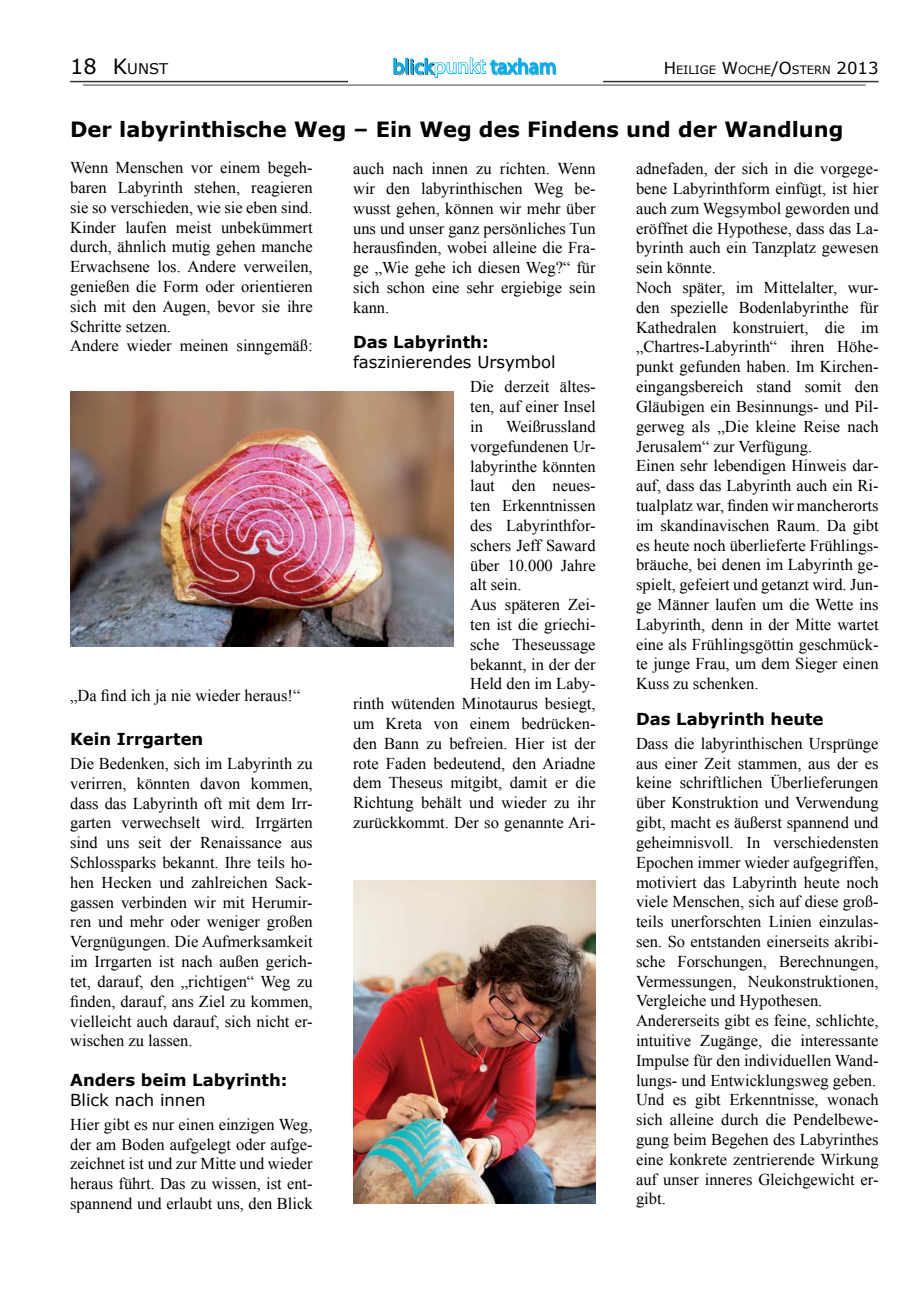
<style>
.page{position:relative;width:919px;height:1289px;background:#fff}
.page>*{position:absolute;margin:0;border:0;box-sizing:border-box;transform-origin:0 0}
.t1{font:700 21px "Verdana";color:#000}
.t2{font:21px "Myriad Pro";color:#a7a9ac}
.t3{font:21px "Verdana";color:#000}
.t4{font:16.5px/19.8px "Times New Roman";color:#000;text-align:justify}
.t5{font:700 16.5px "Verdana";color:#000}
.t6{font:16.5px "Verdana";color:#000}
.t7{font:14.7px "Verdana";color:#000}
.t8{font:11.55px "Verdana";color:#000}
.s1{color:#00aeef}
.s2{color:#fff}
.s3{font-size:16.5px}
.s4{font-size:21px}
</style>
<div class="page">
<hr style="left:70px;top:81px;width:808px;height:1px;background:#000">
<hr style="left:83px;top:84px;width:782px;height:2px;background:#000">
<div style="left:348px;top:59px;width:254px;height:24px;background:#fff"></div>
<svg style="left:393px;top:57px;width:163px;height:29px"></svg>
<img style="left:70px;top:391px;width:383px;height:255px">
<img style="left:353px;top:880px;width:242px;height:323px">
<p class="t3" style="left:70px;top:53px;width:28px">18</p>
<p class="t2" style="left:392px;top:54px;width:166px"><span class="s1">blick</span><span class="s2">punkt</span> taxham</p>
<p class="t8" style="left:663px;top:63px;width:216px"><span class="s3">H</span>EILIGE <span class="s3">W</span>OCH E<span class="s3">/O</span>STERN <span class="s3">2013</span></p>
<p class="t7" style="left:113px;top:59px;width:57px"><span class="s4">K</span>UNST</p>
<p class="t1" style="left:70px;top:116px;width:774px">Der labyrinthische Weg – Ein Weg des Findens und der Wandlung</p>
<p class="t4" style="left:70px;top:157px;width:244px;text-align:left">Wenn Menschen vor einem begeh&shy;baren Labyrinth stehen, reagieren sie so verschieden, wie sie eben sind.<br>Kinder laufen meist unbekümmert durch, ähnlich mutig gehen manche<br>Erwachsene los. Andere verweilen, genießen die Form oder orientieren sich mit den Augen, bevor sie ihre<br>Schritte setzen.<br>Andere wieder meinen sinngemäß:</p>
<p class="t4" style="left:70px;top:685px;width:232px">„Da find ich ja nie wieder heraus!“</p>
<p class="t5" style="left:70px;top:728px;width:135px">Kein Irrgarten</p>
<p class="t4" style="left:70px;top:753px;width:244px">Die Bedenken, sich im Labyrinth zu verirren, könnten davon kommen, dass das Labyrinth oft mit dem Irr&shy;garten verwechselt wird. Irrgärten sind uns seit der Renaissance aus Schlossparks bekannt. Ihre teils ho&shy;hen Hecken und zahlreichen Sack&shy;gassen verbinden wir mit Herumir&shy;ren und mehr oder weniger großen Vergnügungen. Die Aufmerksamkeit im Irrgarten ist nach außen gerich&shy;tet, darauf, den „richtigen“ Weg zu finden, darauf, ans Ziel zu kommen, vielleicht auch darauf, sich nicht er&shy;wischen zu lassen.</p>
<p class="t5" style="left:70px;top:1069px;width:219px">Anders beim Labyrinth:</p>
<p class="t6" style="left:70px;top:1089px;width:137px">Blick nach innen</p>
<p class="t4" style="left:70px;top:1114px;width:244px">Hier gibt es nur einen einzigen Weg, der am Boden aufgelegt oder aufge&shy;zeichnet ist und zur Mitte und wieder heraus führt. Das zu wissen, ist ent&shy;spannend und erlaubt uns, den Blick</p>
<p class="t4" style="left:353px;top:158px;width:244px">auch nach innen zu richten. Wenn wir den labyrinthischen Weg be&shy;wusst gehen, können wir mehr über uns und unser ganz persönliches Tun herausfinden, wobei alleine die Fra&shy;ge „Wie gehe ich diesen Weg?“ für sich schon eine sehr ergiebige sein kann.</p>
<p class="t5" style="left:353px;top:331px;width:137px">Das Labyrinth:</p>
<p class="t6" style="left:353px;top:352px;width:204px">faszinierendes Ursymbol</p>
<p class="t4" style="left:470px;top:376px;width:127px">Die derzeit ältes&shy;ten, auf einer Insel in</p>
<p class="t4" style="left:506px;top:416px;width:91px">Weißrussland</p>
<p class="t4" style="left:470px;top:436px;width:127px">vorgefundenen Ur-</p>
<p class="t4" style="left:470px;top:456px;width:127px">labyrinthe könnten</p>
<p class="t4" style="left:470px;top:475px;width:127px">laut den neues-</p>
<p class="t4" style="left:470px;top:495px;width:127px">ten Erkenntnissen</p>
<p class="t4" style="left:470px;top:515px;width:127px">des Labyrinthfor-</p>
<p class="t4" style="left:470px;top:535px;width:127px">schers Jeff Saward</p>
<p class="t4" style="left:470px;top:555px;width:127px">über 10.000 Jahre</p>
<p class="t4" style="left:470px;top:574px;width:53px">alt sein.</p>
<p class="t4" style="left:470px;top:594px;width:127px">Aus späteren Zei-</p>
<p class="t4" style="left:470px;top:614px;width:127px">ten ist die griechi-</p>
<p class="t4" style="left:470px;top:634px;width:127px">sche Theseussage</p>
<p class="t4" style="left:470px;top:654px;width:127px">bekannt, in der der</p>
<p class="t4" style="left:470px;top:673px;width:127px">Held den im Laby-</p>
<p class="t4" style="left:353px;top:693px;width:244px">rinth wütenden Minotaurus besiegt,</p>
<p class="t4" style="left:353px;top:713px;width:244px">um Kreta von einem bedrücken-</p>
<p class="t4" style="left:353px;top:733px;width:244px">den Bann zu befreien. Hier ist der</p>
<p class="t4" style="left:353px;top:753px;width:244px">rote Faden bedeutend, den Ariadne</p>
<p class="t4" style="left:353px;top:772px;width:244px">dem Theseus mitgibt, damit er die</p>
<p class="t4" style="left:353px;top:792px;width:244px">Richtung behält und wieder zu ihr</p>
<p class="t4" style="left:353px;top:812px;width:244px">zurückkommt. Der so genannte Ari-</p>
<p class="t4" style="left:636px;top:158px;width:244px;text-align:left">adnefaden, der sich in die vorgege&shy;bene Labyrinthform einfügt, ist hier auch zum Wegsymbol geworden und eröffnet die Hypothese, dass das La&shy;byrinth auch ein Tanzplatz gewesen sein könnte.<br>Noch später, im Mittelalter, wur&shy;den spezielle Bodenlabyrinthe für Kathedralen konstruiert, die im „Chartres-Labyrinth“ ihren Höhe&shy;punkt gefunden haben. Im Kirchen&shy;eingangsbereich stand somit den Gläubigen ein Besinnungs- und Pil&shy;gerweg als „Die kleine Reise nach Jerusalem“ zur Verfügung.<br>Einen sehr lebendigen Hinweis dar&shy;auf, dass das Labyrinth auch ein Ri&shy;tualplatz war, finden wir mancherorts im skandinavischen Raum. Da gibt es heute noch überlieferte Frühlings&shy;bräuche, bei denen im Labyrinth ge&shy;spielt, gefeiert und getanzt wird. Jun&shy;ge Männer laufen um die Wette ins Labyrinth, denn in der Mitte wartet eine als Frühlingsgöttin geschmück&shy;te junge Frau, um dem Sieger einen Kuss zu schenken.</p>
<p class="t5" style="left:636px;top:708px;width:189px">Das Labyrinth heute</p>
<p class="t4" style="left:636px;top:733px;width:244px;text-align:left">Dass die labyrinthischen Ursprünge aus einer Zeit stammen, aus der es keine schriftlichen Überlieferungen über Konstruktion und Verwendung gibt, macht es äußerst spannend und geheimnisvoll. In verschiedensten Epochen immer wieder aufgegriffen, motiviert das Labyrinth heute noch viele Menschen, sich auf diese groß&shy;teils unerforschten Linien einzulas&shy;sen. So entstanden einerseits akribi&shy;sche Forschungen, Berechnungen, Vermessungen, Neukonstruktionen, Vergleiche und Hypothesen.<br>Andererseits gibt es feine, schlichte, intuitive Zugänge, die interessante Impulse für den individuellen Wand&shy;lungs- und Entwicklungsweg geben.<br>Und es gibt Erkenntnisse, wonach sich alleine durch die Pendelbewe&shy;gung beim Begehen des Labyrinthes eine konkrete zentrierende Wirkung auf unser inneres Gleichgewicht er&shy;gibt.</p>
</div>
